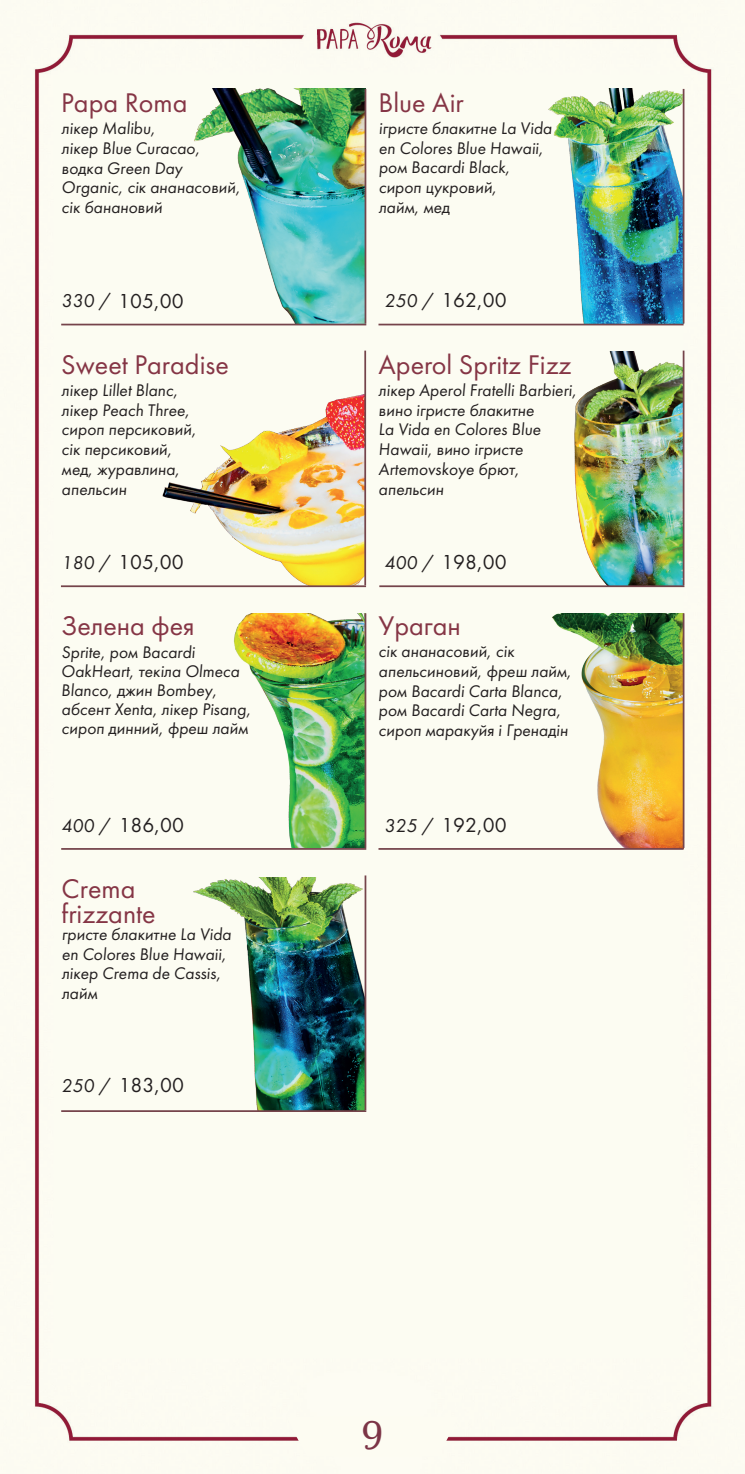
<style>
.page{position:relative;width:745px;height:1474px;background:#fff}
.page>*{position:absolute;margin:0;border:0;box-sizing:border-box;transform-origin:0 0}
.t1{font:42px "Marion";color:#7c3446}
.t2{font:28px/24.5px "Futura Book C";color:#853545}
.t3{font:21px "Futura Book C";color:#231f20}
.t4{font:italic 17.5px/19.6px "Futura Book C";color:#231f20}
.t5{font:17.5px/19.8px "Futura Book C";color:#231f20}
.s1{font-style:italic;font-size:19.25px}
.s2{font-style:normal}
</style>
<div class="page">
<div style="left:0;top:0;width:744px;height:1473px;background:#fcfcf2"></div>
<div style="left:285px;top:1416px;width:174px;height:40px;background:#fdfcf2"></div>
<img style="left:160px;top:379px;width:204px;height:206px">
<img style="left:131px;top:877px;width:233px;height:233px">
<img style="left:519px;top:352px;width:163px;height:233px">
<hr style="left:61px;top:1110px;width:305px;height:1px;background:#75444b">
<hr style="left:364px;top:875px;width:2px;height:235px;background:#75444b">
<img style="left:169px;top:613px;width:195px;height:235px">
<img style="left:547px;top:613px;width:135px;height:235px">
<hr style="left:61px;top:848px;width:305px;height:1px;background:#75444b">
<hr style="left:682px;top:613px;width:2px;height:235px;background:#75444b">
<hr style="left:364px;top:613px;width:2px;height:235px;background:#75444b">
<img style="left:160px;top:89px;width:205px;height:235px">
<hr style="left:378px;top:848px;width:305px;height:1px;background:#75444b">
<hr style="left:61px;top:324px;width:305px;height:1px;background:#75444b">
<img style="left:505px;top:89px;width:177px;height:234px">
<hr style="left:682px;top:89px;width:2px;height:234px;background:#75444b">
<hr style="left:364px;top:89px;width:2px;height:234px;background:#75444b">
<hr style="left:61px;top:585px;width:305px;height:2px;background:#75444b">
<hr style="left:364px;top:350px;width:2px;height:235px;background:#75444b">
<hr style="left:379px;top:585px;width:305px;height:2px;background:#75444b">
<hr style="left:682px;top:350px;width:2px;height:235px;background:#75444b">
<hr style="left:378px;top:324px;width:305px;height:1px;background:#75444b">
<h2 class="t2" style="left:61px;top:91px;width:128px">Papa Roma</h2>
<p class="t4" style="left:62px;top:119px;width:182px">лікер Malibu,<br>лікер Blue Curacao, водка Green Day<br>Organic, cік ананасовий, сік банановий</p>
<h2 class="t2" style="left:378px;top:91px;width:87px">Blue Air</h2>
<p class="t5" style="left:378px;top:119px;width:176px">ігристе блакитне La Vida en Colores Blue Hawaii, ром Bacardi Black, сироп цукровий,<br>лайм, мед</p>
<p class="t3" style="left:62px;top:290px;width:123px"><span class="s1">330 /</span> 105,00</p>
<p class="t3" style="left:384px;top:288px;width:124px"><span class="s1">250 /</span> 162,00</p>
<h2 class="t2" style="left:61px;top:353px;width:169px">Sweet Paradise</h2>
<h2 class="t2" style="left:378px;top:353px;width:194px">Aperol Spritz Fizz</h2>
<p class="t5" style="left:62px;top:380px;width:138px">лікер Lillet Blanc, лікер Peach Three, сироп персиковий, сік персиковий, мед, журавлина, апельсин</p>
<p class="t5" style="left:378px;top:380px;width:201px">лікер Aperol Fratelli Barbieri, вино ігристе блакитне<br>La Vida en Colores Blue<br>Hawaii, вино ігристе<br>Artemovskoye брют, апельсин</p>
<p class="t3" style="left:62px;top:550px;width:123px"><span class="s1">180 /</span> 105,00</p>
<p class="t3" style="left:384px;top:550px;width:124px"><span class="s1">400 /</span> 198,00</p>
<h2 class="t2" style="left:61px;top:614px;width:135px">Зелена фея</h2>
<p class="t4" style="left:61px;top:643px;width:193px;line-height:18.9px">Sprite, ром Bacardi<br>OakHeart, текіла Olmeca<br>Blanco, джин <span class="s2">Bombey</span>, абсент <span class="s2">Xenta</span>, лікер Pisang, сироп динний, фреш лайм</p>
<h2 class="t2" style="left:378px;top:614px;width:84px">Ураган</h2>
<p class="t4" style="left:378px;top:642px;width:196px">сік ананасовий, сік апельсиновий, фреш лайм, ром Bacardi Carta Blanca, ром Bacardi Carta Negra, сироп маракуйя і Гренадін</p>
<p class="t3" style="left:62px;top:813px;width:124px"><span class="s1">400 /</span> 186,00</p>
<p class="t3" style="left:384px;top:813px;width:124px"><span class="s1">325 /</span> 192,00</p>
<h2 class="t2" style="left:62px;top:877px;width:95px">Сrema frizzante</h2>
<p class="t4" style="left:62px;top:924px;width:173px">гристе блакитне La Vida en Colores Blue Hawaii, лікер Сrema de Cassis, лайм</p>
<p class="t3" style="left:62px;top:1073px;width:124px"><span class="s1">250 /</span> 183,00</p>
<h1 class="t1" style="left:362px;top:1410px;width:22px">9</h1>
</div>
